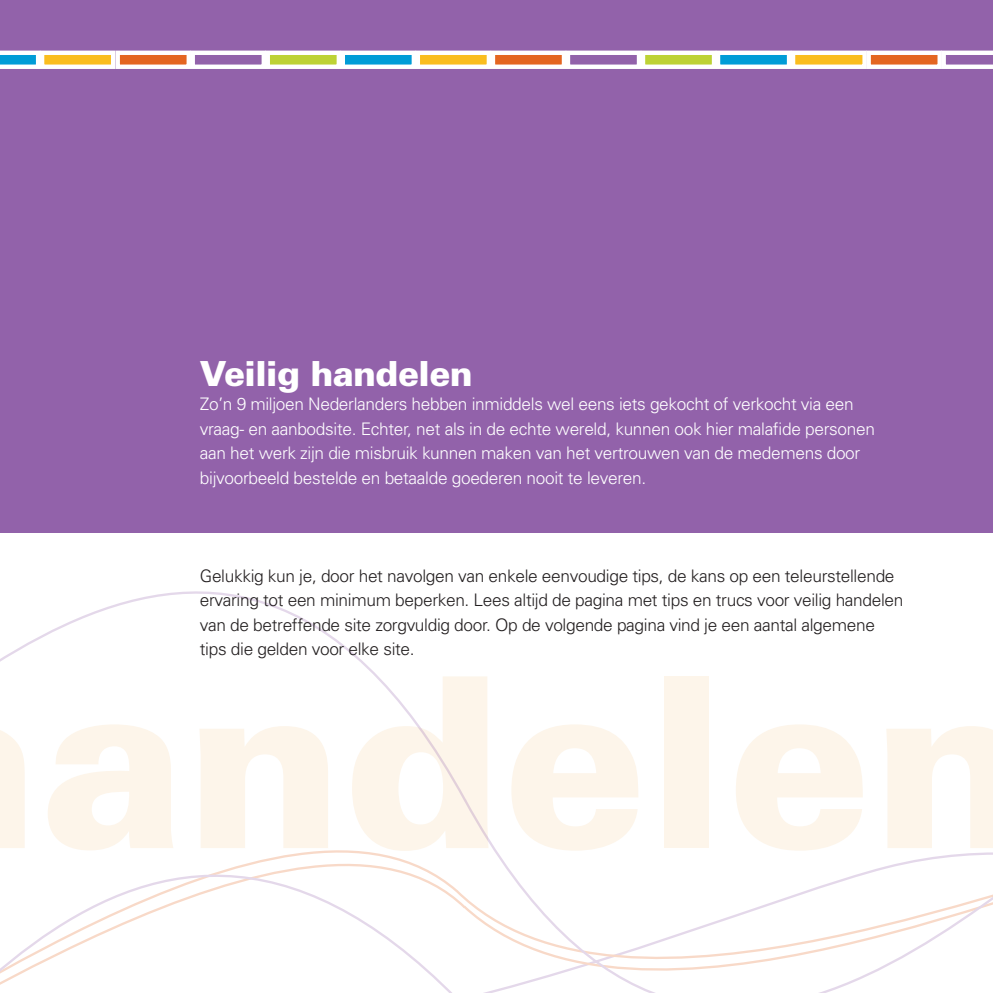
<style>
.page{position:relative;width:993px;height:993px;background:#fff}
.page>*{position:absolute;margin:0;border:0;box-sizing:border-box;transform-origin:0 0}
.t1{font:900 237.47px "Univers";color:#fdf5ea}
.t2{font:900 34.48px "Univers";letter-spacing:-.02em;color:#fff}
.t3{font:300 17.32px/24.5px "Univers";letter-spacing:-.02em;color:#fff}
.t4{font:300 17.32px/24.5px "Univers";letter-spacing:-.02em;color:#231f20}
</style>
<div class="page">
<svg style="left:0;top:879px;width:453px;height:113px"></svg>
<svg style="left:485px;top:833px;width:507px;height:159px"></svg>
<svg style="left:0;top:532px;width:468px;height:347px"></svg>
<div style="left:0;top:0;width:992px;height:532px;background:#9262aa"></div>
<svg style="left:941px;top:51px;width:51px;height:18px"></svg>
<div style="left:868px;top:53px;width:71px;height:14px;background:#e46621"></div>
<div style="left:866px;top:51px;width:75px;height:18px;border:4px solid #fff"></div>
<div style="left:565px;top:51px;width:76px;height:18px;border:4px solid #fff"></div>
<div style="left:642px;top:53px;width:71px;height:14px;background:#bdd235"></div>
<div style="left:640px;top:51px;width:76px;height:18px;border:4px solid #fff"></div>
<div style="left:717px;top:53px;width:71px;height:14px;background:#009cd7"></div>
<div style="left:715px;top:51px;width:76px;height:18px;border:4px solid #fff"></div>
<div style="left:792px;top:53px;width:72px;height:14px;background:#fabd1f"></div>
<div style="left:790px;top:51px;width:76px;height:18px;border:4px solid #fff"></div>
<div style="left:492px;top:53px;width:72px;height:14px;background:#e46621"></div>
<div style="left:490px;top:51px;width:76px;height:18px;border:4px solid #fff"></div>
<div style="left:190px;top:51px;width:76px;height:18px;border:4px solid #fff"></div>
<div style="left:268px;top:53px;width:71px;height:14px;background:#bdd235"></div>
<div style="left:265px;top:51px;width:76px;height:18px;border:4px solid #fff"></div>
<div style="left:342px;top:53px;width:72px;height:14px;background:#009cd7"></div>
<div style="left:340px;top:51px;width:76px;height:18px;border:4px solid #fff"></div>
<div style="left:417px;top:53px;width:71px;height:14px;background:#fabd1f"></div>
<div style="left:415px;top:51px;width:76px;height:18px;border:4px solid #fff"></div>
<div style="left:118px;top:53px;width:71px;height:14px;background:#e46621"></div>
<div style="left:115px;top:51px;width:76px;height:18px;border:4px solid #fff"></div>
<svg style="left:0;top:51px;width:40px;height:18px"></svg>
<div style="left:42px;top:53px;width:71px;height:14px;background:#fabd1f"></div>
<div style="left:40px;top:51px;width:75px;height:18px;border:4px solid #fff"></div>
<h2 class="t2" style="left:200px;top:351px;width:274px">Veilig handelen</h2>
<p class="t3" style="left:200px;top:391px;width:676px">Zo’n 9 miljoen Nederlanders hebben inmiddels wel eens iets gekocht of verkocht via een vraag- en aanbodsite. Echter, net als in de echte wereld, kunnen ook hier malafide personen aan het werk zijn die misbruik kunnen maken van het vertrouwen van de medemens door bijvoorbeeld bestelde en betaalde goederen nooit te leveren.</p>
<p class="t4" style="left:200px;top:563px;width:705px">Gelukkig kun je, door het navolgen van enkele eenvoudige tips, de kans op een teleurstellende ervaring tot een minimum beperken. Lees altijd de pagina met tips en trucs voor veilig handelen van de betreffende site zorgvuldig door. Op de volgende pagina vind je een aantal algemene tips die gelden voor elke site.</p>
<h1 class="t1" style="left:40px;top:613px;width:991px">andelen</h1>
</div>
